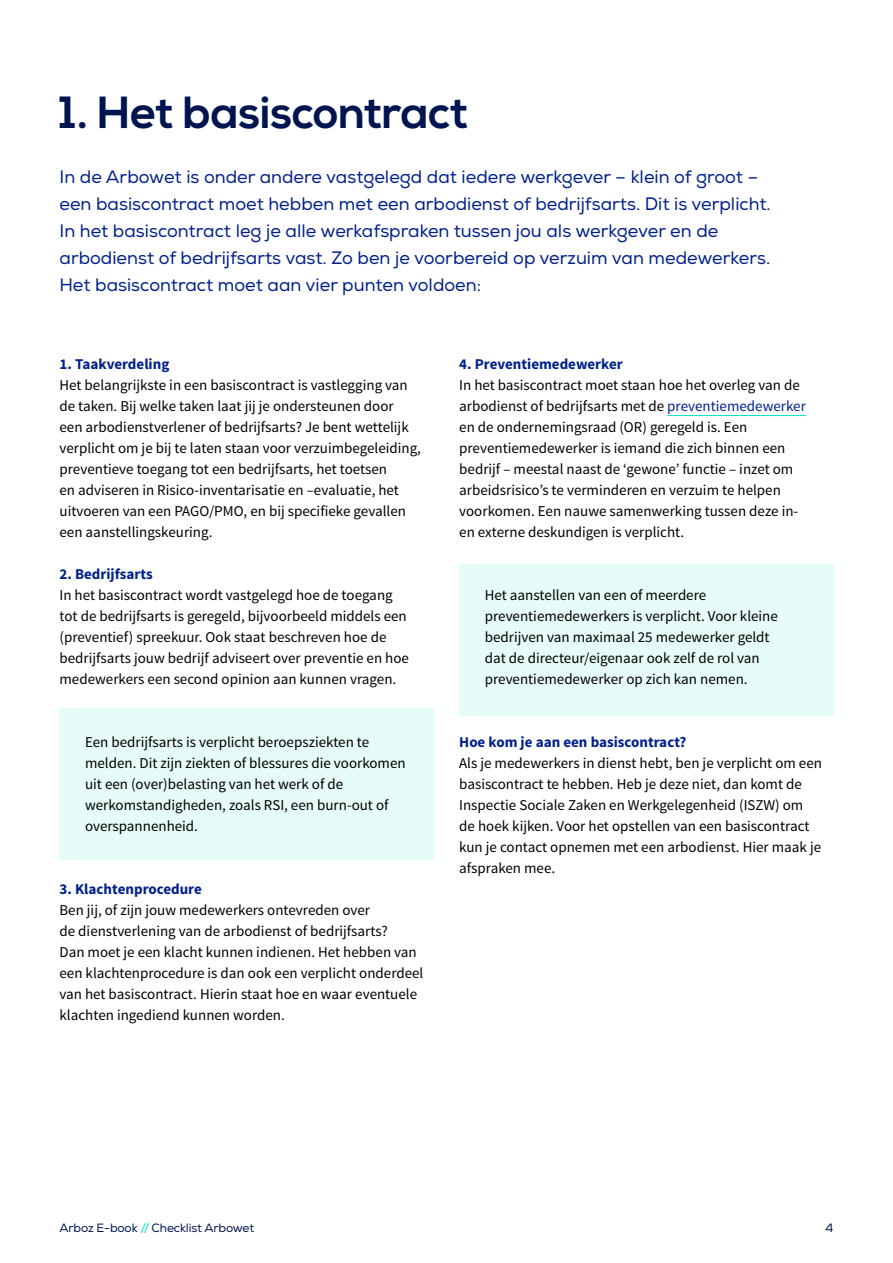
<style>
.page{position:relative;width:893px;height:1263px;background:#fff}
.page>*{position:absolute;margin:0;border:0;box-sizing:border-box;transform-origin:0 0}
.t1{font:700 45px "Nexa";letter-spacing:-.005em;color:#001450}
.t2{font:18px/27px "Nexa";color:#00218c}
.t3{font:15px/21px "Source Sans Pro";color:#000}
.t4{font:700 15px "Source Sans Pro";color:#00218c}
.t5{font:12px "Nexa";letter-spacing:-.01em;color:#001450}
.s1{color:#00218c}
.s2{color:#00e6ba}
</style>
<div class="page">
<div style="left:60px;top:709px;width:374px;height:151px;background:#e6fcf8"></div>
<div style="left:459px;top:564px;width:374px;height:151px;background:#e6fcf8"></div>
<hr style="left:667px;top:415px;width:139px;height:1px;background:#00e6ba">
<h1 class="t1" style="left:60px;top:86px;width:411px">1. Het basiscontract</h1>
<p class="t2" style="left:60px;top:163px;width:713px">In de Arbowet is onder andere vastgelegd dat iedere werkgever – klein of groot – een basiscontract moet hebben met een arbodienst of bedrijfsarts. Dit is verplicht.<br>In het basiscontract leg je alle werkafspraken tussen jou als werkgever en de arbodienst of bedrijfsarts vast. Zo ben je voorbereid op verzuim van medewerkers.<br>Het basiscontract moet aan vier punten voldoen:</p>
<p class="t4" style="left:60px;top:354px;width:111px">1. Taakverdeling</p>
<p class="t3" style="left:60px;top:375px;width:363px">Het belangrijkste in een basiscontract is vastlegging van de taken. Bij welke taken laat jij je ondersteunen door<br>een arbodienstverlener of bedrijfsarts? Je bent wettelijk verplicht om je bij te laten staan voor verzuimbegeleiding, preventieve toegang tot een bedrijfsarts, het toetsen<br>en adviseren in Risico-inventarisatie en –evaluatie, het uitvoeren van een PAGO/PMO, en bij specifieke gevallen een aanstellingskeuring.</p>
<p class="t4" style="left:60px;top:564px;width:95px">2. Bedrijfsarts</p>
<p class="t3" style="left:60px;top:585px;width:351px">In het basiscontract wordt vastgelegd hoe de toegang tot de bedrijfsarts is geregeld, bijvoorbeeld middels een (preventief) spreekuur. Ook staat beschreven hoe de bedrijfsarts jouw bedrijf adviseert over preventie en hoe medewerkers een second opinion aan kunnen vragen.</p>
<p class="t3" style="left:85px;top:732px;width:322px">Een bedrijfsarts is verplicht beroepsziekten te melden. Dit zijn ziekten of blessures die voorkomen uit een (over)belasting van het werk of de werkomstandigheden, zoals RSI, een burn-out of overspannenheid.</p>
<p class="t4" style="left:60px;top:879px;width:144px">3. Klachtenprocedure</p>
<p class="t3" style="left:60px;top:900px;width:365px">Ben jij, of zijn jouw medewerkers ontevreden over<br>de dienstverlening van de arbodienst of bedrijfsarts?<br>Dan moet je een klacht kunnen indienen. Het hebben van een klachtenprocedure is dan ook een verplicht onderdeel van het basiscontract. Hierin staat hoe en waar eventuele klachten ingediend kunnen worden.</p>
<p class="t4" style="left:459px;top:354px;width:165px">4. Preventiemedewerker</p>
<p class="t3" style="left:459px;top:375px;width:348px">In het basiscontract moet staan hoe het overleg van de arbodienst of bedrijfsarts met de <span class="s1">preventiemedewerker </span>en de ondernemingsraad (OR) geregeld is. Een preventiemedewerker is iemand die zich binnen een bedrijf – meestal naast de ‘gewone’ functie – inzet om arbeidsrisico’s te verminderen en verzuim te helpen voorkomen. Een nauwe samenwerking tussen deze in&shy;en externe deskundigen is verplicht.</p>
<p class="t3" style="left:485px;top:585px;width:295px">Het aanstellen van een of meerdere preventiemedewerkers is verplicht. Voor kleine bedrijven van maximaal 25 medewerker geldt dat de directeur/eigenaar ook zelf de rol van preventiemedewerker op zich kan nemen.</p>
<p class="t4" style="left:459px;top:732px;width:229px">Hoe kom je aan een basiscontract?</p>
<p class="t3" style="left:459px;top:753px;width:364px">Als je medewerkers in dienst hebt, ben je verplicht om een basiscontract te hebben. Heb je deze niet, dan komt de Inspectie Sociale Zaken en Werkgelegenheid (ISZW) om de hoek kijken. Voor het opstellen van een basiscontract kun je contact opnemen met een arbodienst. Hier maak je afspraken mee.</p>
<p class="t5" style="left:60px;top:1221px;width:196px">Arboz E-book <span class="s2">//</span> Checklist Arbowet</p>
<p class="t5" style="left:825px;top:1221px;width:9px">4</p>
</div>
